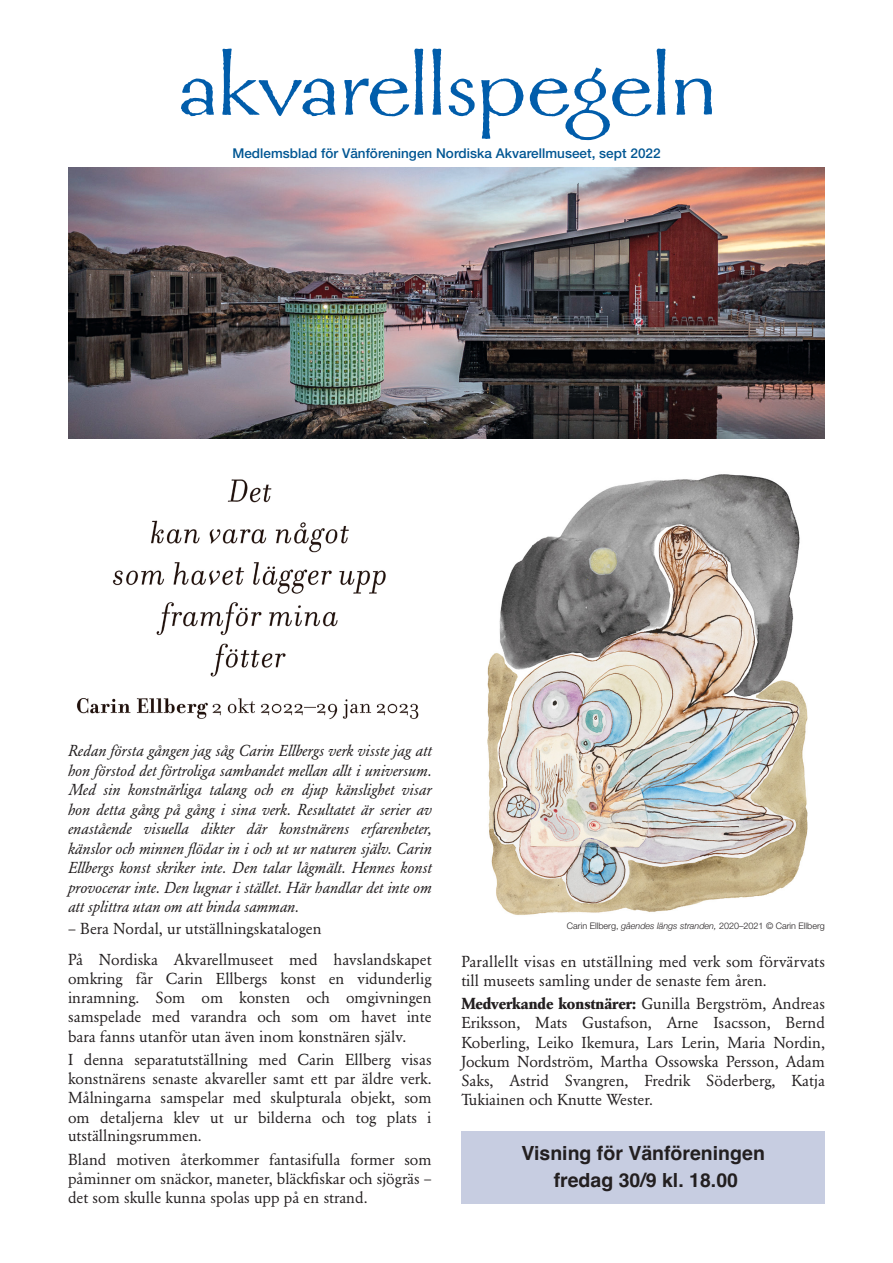
<style>
.page{position:relative;width:893px;height:1263px;background:#fff}
.page>*{position:absolute;margin:0;border:0;box-sizing:border-box;transform-origin:0 0}
.Ingress_bold{font:700 19.5px "Helvetica";color:#231f20}
.Ingress_bold-2{font:15.75px/19.2px "Garamond BE";color:#231f20;text-align:justify}
.Ingress_bold-3{font:italic 15.75px/19.5px "Garamond BE";letter-spacing:.005em;color:#231f20;text-align:justify}
.t1{font:500 13.5px "Helvetica Neue";letter-spacing:.005em;color:#015693}
.Ingress_bold-4{font:300 9px "Helvetica Neue";color:#231f20}
.s1{font-style:italic}
.s2{font-weight:700}
</style>
<div class="page">
<svg style="left:181px;top:49px;width:531px;height:91px"></svg>
<img style="left:68px;top:168px;width:757px;height:270px">
<img style="left:77px;top:479px;width:342px;height:241px">
<img style="left:487px;top:474px;width:321px;height:441px">
<div style="left:461px;top:1131px;width:364px;height:72px;background:#c7cde1"></div>
<p class="t1" style="left:232px;top:145px;width:430px">Medlemsblad för Vänföreningen Nordiska Akvarellmuseet, sept 2022</p>
<p class="Ingress_bold-3" style="left:68px;top:741px;width:365px">Redan första gången jag såg Carin Ellbergs verk visste jag att hon förstod det förtroliga sambandet mellan allt i universum.<br>Med sin konstnärliga talang och en djup känslighet visar hon detta gång på gång i sina verk. Resultatet är serier av enastående visuella dikter där konstnärens erfarenheter, känslor och minnen flödar in i och ut ur naturen själv. Carin Ellbergs konst skriker inte. Den talar lågmält. Hennes konst provocerar inte. Den lugnar i stället. Här handlar det inte om att splittra utan om att binda samman.</p>
<p class="Ingress_bold-2" style="left:68px;top:918px;width:255px">– Bera Nordal, ur utställningskatalogen</p>
<p class="Ingress_bold-2" style="left:68px;top:950px;width:365px">På Nordiska Akvarellmuseet med havslandskapet omkring får Carin Ellbergs konst en vidunderlig inramning. Som om konsten och omgivningen samspelade med varandra och som om havet inte bara fanns utanför utan även inom konstnären själv.</p>
<p class="Ingress_bold-2" style="left:68px;top:1050px;width:365px">I denna separatutställning med Carin Ellberg visas konstnärens senaste akvareller samt ett par äldre verk.<br>Målningarna samspelar med skulpturala objekt, som om detaljerna klev ut ur bilderna och tog plats i utställningsrummen.</p>
<p class="Ingress_bold-2" style="left:68px;top:1150px;width:365px">Bland motiven återkommer fantasifulla former som påminner om snäckor, maneter, bläckfiskar och sjögräs – det som skulle kunna spolas upp på en strand.</p>
<p class="Ingress_bold-4" style="left:567px;top:920px;width:259px">Carin Ellberg, <span class="s1">gåendes längs stranden,</span> 2020–2021 © Carin Ellberg</p>
<p class="Ingress_bold-2" style="left:461px;top:951px;width:365px">Parallellt visas en utställning med verk som förvärvats till museets samling under de senaste fem åren.</p>
<p class="Ingress_bold-2" style="left:461px;top:994px;width:365px"><span class="s2">Medverkande konstnärer:</span> Gunilla Bergström, Andreas Eriksson, Mats Gustafson, Arne Isacsson, Bernd Koberling, Leiko Ikemura, Lars Lerin, Maria Nordin, Jockum Nordström, Martha Ossowska Persson, Adam Saks, Astrid Svangren, Fredrik Söderberg, Katja Tukiainen och Knutte Wester.</p>
<p class="Ingress_bold" style="left:521px;top:1141px;width:245px">Visning för Vänföreningen</p>
<p class="Ingress_bold" style="left:554px;top:1168px;width:186px">fredag 30/9 kl. 18.00</p>
</div>
